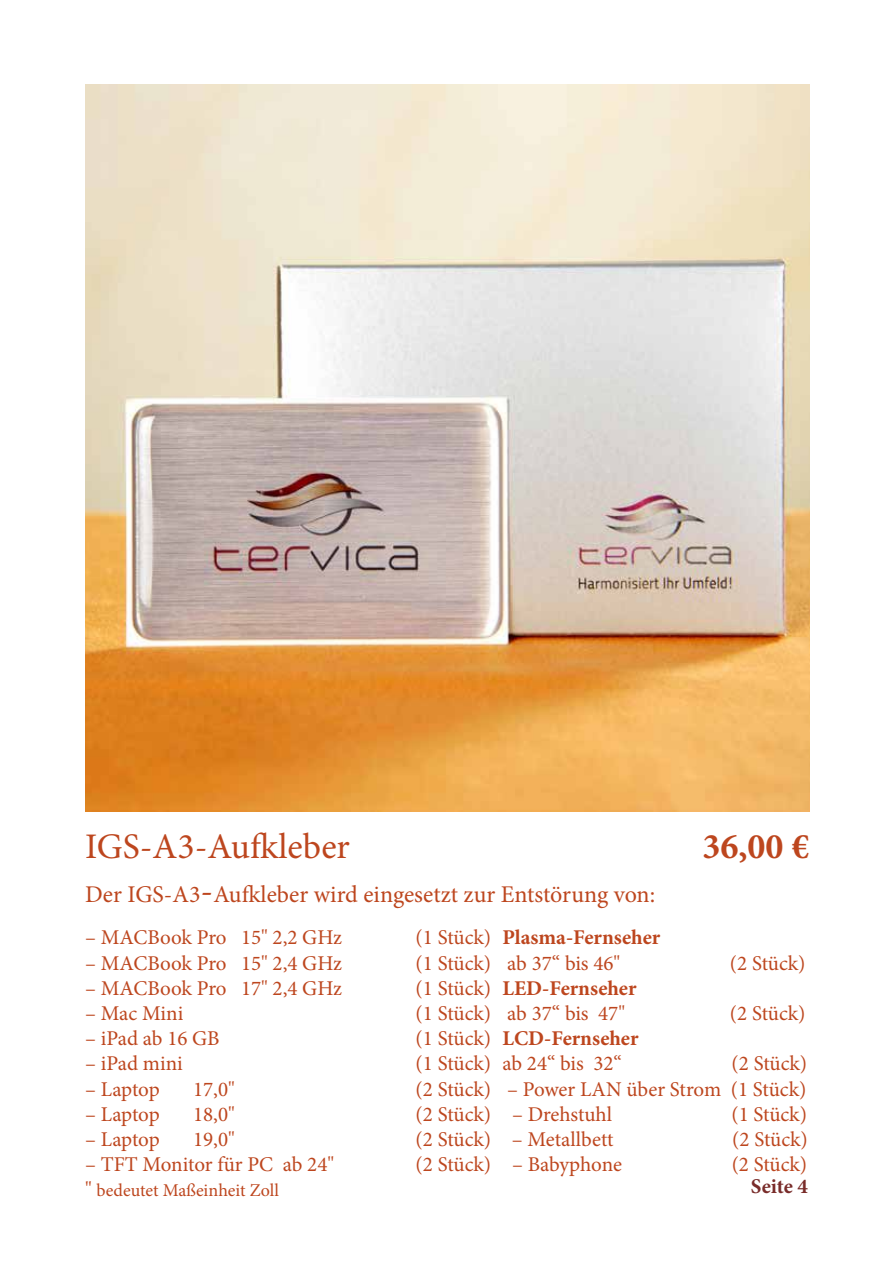
<style>
.page{position:relative;width:893px;height:1263px;background:#fff}
.page>*{position:absolute;margin:0;border:0;box-sizing:border-box;transform-origin:0 0}
.t1{font:36px "Minion Pro";color:#bd461e}
.t2{font:700 36px "Minion Pro";color:#bd461e}
.t3{font:24px "Minion Pro";color:#bd461e}
.t4{font:21px/25.2px "Minion Pro";letter-spacing:-.005em;color:#bd461e;text-align:justify}
.t5{font:700 21px "Minion Pro";color:#bd461e}
.t6{font:700 21px "Minion Pro";letter-spacing:-.005em;color:#792c2a}
.t7{font:18px "Minion Pro";color:#bd461e}
.s1{font-size:36px}
.s2{font-size:21px}
</style>
<div class="page">
<img style="left:85px;top:84px;width:724px;height:727px">
<h1 class="t1" style="left:85px;top:823px;width:266px">IGS-A3-Aufkleber</h1>
<h1 class="t2" style="left:702px;top:822px;width:108px">36,00 €</h1>
<p class="t3" style="left:85px;top:878px;width:572px">Der IGS-A3<span class="s1">-</span>Aufkleber wird eingesetzt zur Entstörung von:</p>
<p class="t4" style="left:85px;top:925px;width:258px">– MACBook Pro 15" 2,2 GHz</p>
<p class="t4" style="left:85px;top:950px;width:258px">– MACBook Pro 15" 2,4 GHz</p>
<p class="t4" style="left:85px;top:976px;width:258px">– MACBook Pro 17" 2,4 GHz</p>
<p class="t4" style="left:85px;top:1001px;width:100px">– Mac Mini</p>
<p class="t4" style="left:85px;top:1026px;width:136px">– iPad ab 16 GB</p>
<p class="t4" style="left:85px;top:1051px;width:99px">– iPad mini</p>
<p class="t4" style="left:85px;top:1076px;width:76px">– Laptop</p>
<p class="t4" style="left:193px;top:1076px;width:43px">17,0"</p>
<p class="t4" style="left:85px;top:1102px;width:76px">– Laptop</p>
<p class="t4" style="left:193px;top:1102px;width:43px">18,0"</p>
<p class="t4" style="left:85px;top:1127px;width:76px">– Laptop</p>
<p class="t4" style="left:193px;top:1127px;width:43px">19,0"</p>
<p class="t4" style="left:85px;top:1152px;width:250px">– TFT Monitor für PC ab 24"</p>
<p class="t4" style="left:416px;top:925px;width:77px">(1 Stück) (1 Stück) (1 Stück) (1 Stück) (1 Stück) (1 Stück) (2 Stück) (2 Stück) (2 Stück) (2 Stück)</p>
<p class="t5" style="left:502px;top:923px;width:159px">Plasma-Fernseher</p>
<p class="t4" style="left:507px;top:950px;width:115px">ab 37“ bis 46"</p>
<p class="t4" style="left:730px;top:950px;width:77px">(2 Stück)</p>
<p class="t5" style="left:502px;top:973px;width:136px">LED-Fernseher</p>
<p class="t4" style="left:507px;top:1001px;width:119px">ab 37“ bis 47"</p>
<p class="t4" style="left:730px;top:1001px;width:77px">(2 Stück)</p>
<p class="t5" style="left:502px;top:1024px;width:138px">LCD-Fernseher</p>
<p class="t4" style="left:502px;top:1051px;width:121px">ab 24“ bis 32“</p>
<p class="t4" style="left:732px;top:1051px;width:77px">(2 Stück)</p>
<p class="t4" style="left:507px;top:1076px;width:301px">– Power LAN über Strom (1 Stück)</p>
<p class="t4" style="left:512px;top:1102px;width:102px">– Drehstuhl</p>
<p class="t4" style="left:731px;top:1102px;width:77px">(1 Stück)</p>
<p class="t4" style="left:512px;top:1127px;width:103px">– Metallbett</p>
<p class="t4" style="left:732px;top:1127px;width:77px">(2 Stück)</p>
<p class="t4" style="left:512px;top:1152px;width:112px">– Babyphone</p>
<p class="t4" style="left:732px;top:1152px;width:77px">(2 Stück)</p>
<p class="t7" style="left:85px;top:1178px;width:196px"><span class="s2">"</span> bedeutet Maßeinheit Zoll</p>
<p class="t6" style="left:751px;top:1172px;width:59px">Seite 4</p>
</div>
